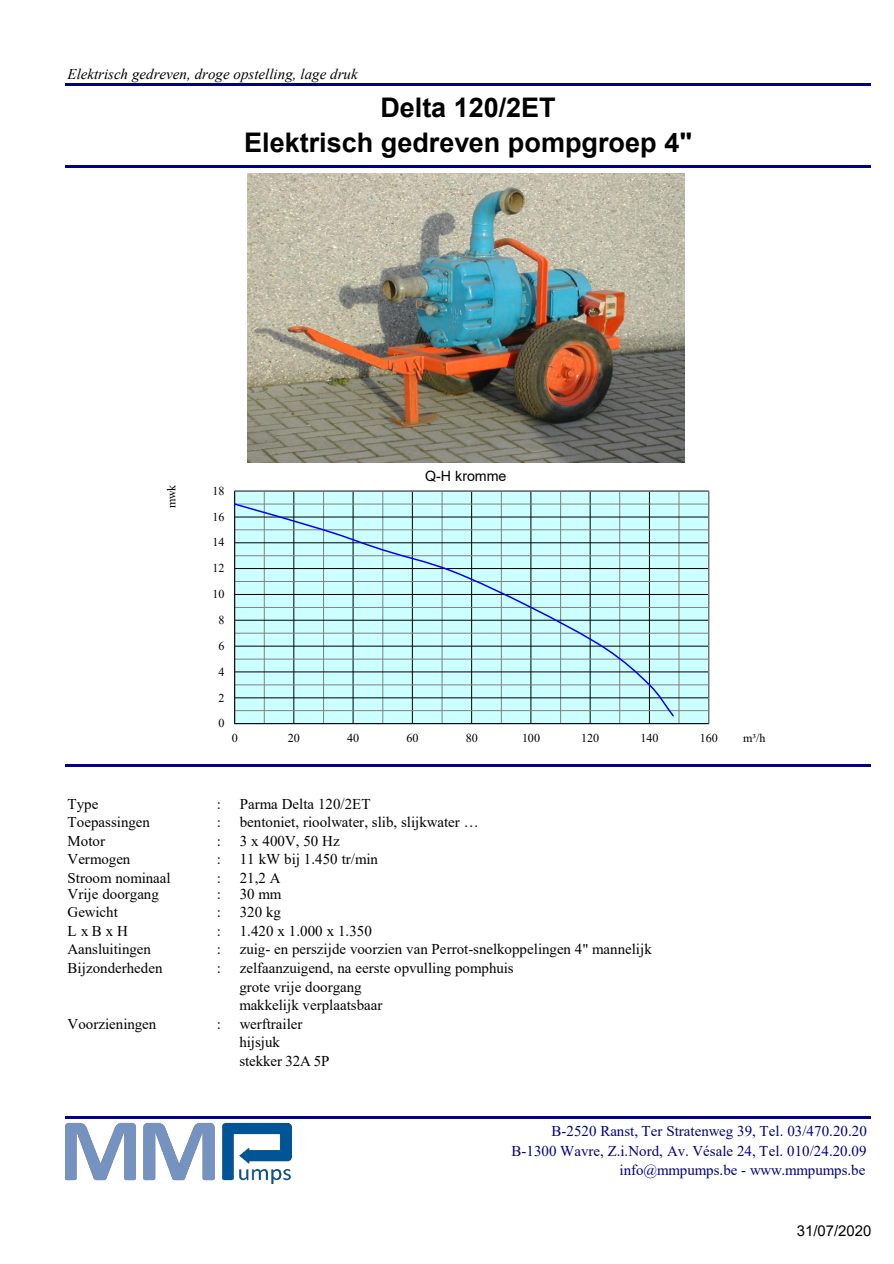
<style>
.page{position:relative;width:894px;height:1264px;background:#fff}
.page>*{position:absolute;margin:0;border:0;box-sizing:border-box;transform-origin:0 0}
.t1{font:700 27px/34.5px "Arial";color:#000;text-align:center}
.t2{font:15px/18.6px "Times New Roman";color:#000}
.t3{font:15px/19.2px "Times New Roman";color:#000080;text-align:right}
.t4{font:italic 15px "Times New Roman";color:#000}
.t5{font:15px "Arial";color:#000}
.t6{font:14.25px "Arial";color:#000}
.t7{font:12px "Times New Roman";letter-spacing:-.005em;color:#000}
</style>
<div class="page">
<hr style="left:65px;top:83px;width:805px;height:3px;background:#000080">
<hr style="left:65px;top:165px;width:805px;height:3px;background:#000080">
<hr style="left:65px;top:764px;width:805px;height:3px;background:#000080">
<hr style="left:65px;top:1115px;width:805px;height:3px;background:#000080">
<div style="left:234px;top:491px;width:474px;height:232px;background:#cff"></div>
<hr style="left:264px;top:491px;width:1px;height:232px;background:#808080">
<hr style="left:323px;top:491px;width:1px;height:232px;background:#808080">
<hr style="left:382px;top:491px;width:1px;height:232px;background:#808080">
<hr style="left:441px;top:491px;width:1px;height:232px;background:#808080">
<hr style="left:501px;top:491px;width:1px;height:232px;background:#808080">
<hr style="left:560px;top:491px;width:1px;height:232px;background:#808080">
<hr style="left:619px;top:491px;width:1px;height:232px;background:#808080">
<hr style="left:678px;top:491px;width:1px;height:232px;background:#808080">
<hr style="left:293px;top:491px;width:1px;height:232px;background:#000">
<hr style="left:352px;top:491px;width:1px;height:232px;background:#000">
<hr style="left:412px;top:491px;width:1px;height:232px;background:#000">
<hr style="left:471px;top:491px;width:1px;height:232px;background:#000">
<hr style="left:530px;top:491px;width:1px;height:232px;background:#000">
<hr style="left:589px;top:491px;width:1px;height:232px;background:#000">
<hr style="left:649px;top:491px;width:1px;height:232px;background:#000">
<hr style="left:234px;top:710px;width:474px;height:1px;background:#808080">
<hr style="left:234px;top:684px;width:474px;height:1px;background:#808080">
<hr style="left:234px;top:658px;width:474px;height:1px;background:#808080">
<hr style="left:234px;top:633px;width:474px;height:1px;background:#808080">
<hr style="left:234px;top:607px;width:474px;height:1px;background:#808080">
<hr style="left:234px;top:581px;width:474px;height:1px;background:#808080">
<hr style="left:234px;top:555px;width:474px;height:1px;background:#808080">
<hr style="left:234px;top:529px;width:474px;height:1px;background:#808080">
<hr style="left:234px;top:503px;width:474px;height:1px;background:#808080">
<hr style="left:234px;top:697px;width:474px;height:1px;background:#000">
<hr style="left:234px;top:671px;width:474px;height:1px;background:#000">
<hr style="left:234px;top:645px;width:474px;height:1px;background:#000">
<hr style="left:234px;top:620px;width:474px;height:1px;background:#000">
<hr style="left:234px;top:594px;width:474px;height:1px;background:#000">
<hr style="left:234px;top:568px;width:474px;height:1px;background:#000">
<hr style="left:234px;top:542px;width:474px;height:1px;background:#000">
<hr style="left:234px;top:516px;width:474px;height:1px;background:#000">
<hr style="left:234px;top:723px;width:474px;height:1px;background:#000">
<hr style="left:234px;top:491px;width:1px;height:232px;background:#000">
<svg style="left:234px;top:502px;width:441px;height:215px"></svg>
<img style="left:247px;top:174px;width:437px;height:289px">
<img style="left:65px;top:1122px;width:227px;height:61px">
<p class="t4" style="left:68px;top:69px;width:291px">Elektrisch gedreven, droge opstelling, lage druk</p>
<h1 class="t1" style="left:244px;top:93px;width:449px">Delta 120/2ET<br>Elektrisch gedreven pompgroep 4"</h1>
<p class="t7" style="left:167px;top:508px;width:25px;rotate:-90deg">mwk</p>
<p class="t7" style="left:212px;top:486px;width:13px">18</p>
<p class="t7" style="left:212px;top:512px;width:13px">16</p>
<p class="t7" style="left:212px;top:538px;width:13px">14</p>
<p class="t7" style="left:212px;top:564px;width:13px">12</p>
<p class="t7" style="left:212px;top:590px;width:13px">10</p>
<p class="t7" style="left:218px;top:615px;width:8px">8</p>
<p class="t7" style="left:218px;top:641px;width:8px">6</p>
<p class="t7" style="left:218px;top:667px;width:8px">4</p>
<p class="t7" style="left:218px;top:693px;width:8px">2</p>
<p class="t7" style="left:218px;top:719px;width:8px">0</p>
<p class="t6" style="left:425px;top:471px;width:83px">Q-H kromme</p>
<p class="t7" style="left:231px;top:733px;width:8px">0</p>
<p class="t7" style="left:288px;top:733px;width:13px">20</p>
<p class="t7" style="left:347px;top:733px;width:13px">40</p>
<p class="t7" style="left:406px;top:733px;width:13px">60</p>
<p class="t7" style="left:465px;top:733px;width:13px">80</p>
<p class="t7" style="left:522px;top:733px;width:20px">100</p>
<p class="t7" style="left:581px;top:733px;width:20px">120</p>
<p class="t7" style="left:640px;top:733px;width:20px">140</p>
<p class="t7" style="left:699px;top:733px;width:20px">160</p>
<p class="t2" style="left:68px;top:795px;width:32px">Type</p>
<p class="t2" style="left:217px;top:795px;width:6px">:</p>
<p class="t2" style="left:240px;top:795px;width:132px">Parma Delta 120/2ET</p>
<p class="t2" style="left:68px;top:814px;width:84px">Toepassingen</p>
<p class="t2" style="left:217px;top:814px;width:6px">:</p>
<p class="t2" style="left:240px;top:814px;width:240px">bentoniet, rioolwater, slib, slijkwater …</p>
<p class="t2" style="left:68px;top:832px;width:39px">Motor</p>
<p class="t2" style="left:217px;top:832px;width:6px">:</p>
<p class="t2" style="left:240px;top:832px;width:101px">3 x 400V, 50 Hz</p>
<p class="t2" style="left:68px;top:851px;width:64px">Vermogen</p>
<p class="t2" style="left:217px;top:851px;width:6px">:</p>
<p class="t2" style="left:240px;top:851px;width:140px">11 kW bĳ 1.450 tr/min</p>
<p class="t2" style="left:68px;top:869px;width:105px">Stroom nominaal</p>
<p class="t2" style="left:217px;top:869px;width:6px">:</p>
<p class="t2" style="left:240px;top:869px;width:42px">21,2 A</p>
<p class="t2" style="left:68px;top:885px;width:93px">Vrije doorgang</p>
<p class="t2" style="left:217px;top:885px;width:6px">:</p>
<p class="t2" style="left:240px;top:885px;width:43px">30 mm</p>
<p class="t2" style="left:68px;top:904px;width:52px">Gewicht</p>
<p class="t2" style="left:217px;top:904px;width:6px">:</p>
<p class="t2" style="left:240px;top:904px;width:43px">320 kg</p>
<p class="t2" style="left:68px;top:923px;width:62px">LxBxH</p>
<p class="t2" style="left:217px;top:923px;width:6px">:</p>
<p class="t2" style="left:240px;top:923px;width:134px">1.420 x 1.000 x 1.350</p>
<p class="t2" style="left:68px;top:941px;width:85px">Aansluitingen</p>
<p class="t2" style="left:217px;top:941px;width:6px">:</p>
<p class="t2" style="left:240px;top:941px;width:413px">zuig- en perszijde voorzien van Perrot-snelkoppelingen 4" mannelijk</p>
<p class="t2" style="left:68px;top:960px;width:97px">Bijzonderheden</p>
<p class="t2" style="left:217px;top:960px;width:6px">:</p>
<p class="t2" style="left:239px;top:960px;width:276px">zelfaanzuigend, na eerste opvulling pomphuis grote vrije doorgang<br>makkelijk verplaatsbaar</p>
<p class="t2" style="left:68px;top:1015px;width:90px">Voorzieningen</p>
<p class="t2" style="left:217px;top:1015px;width:6px">:</p>
<p class="t2" style="left:239px;top:1015px;width:92px">werftrailer hijsjuk<br>stekker 32A 5P</p>
<p class="t7" style="left:742px;top:733px;width:24px">m³/h</p>
<p class="t3" style="left:511px;top:1123px;width:356px">B-2520 Ranst, Ter Stratenweg 39, Tel. 03/470.20.20<br>B-1300 Wavre, Z.i.Nord, Av. Vésale 24, Tel. 010/24.20.09 info@mmpumps.be - www.mmpumps.be</p>
<p class="t5" style="left:796px;top:1225px;width:76px">31/07/2020</p>
</div>
